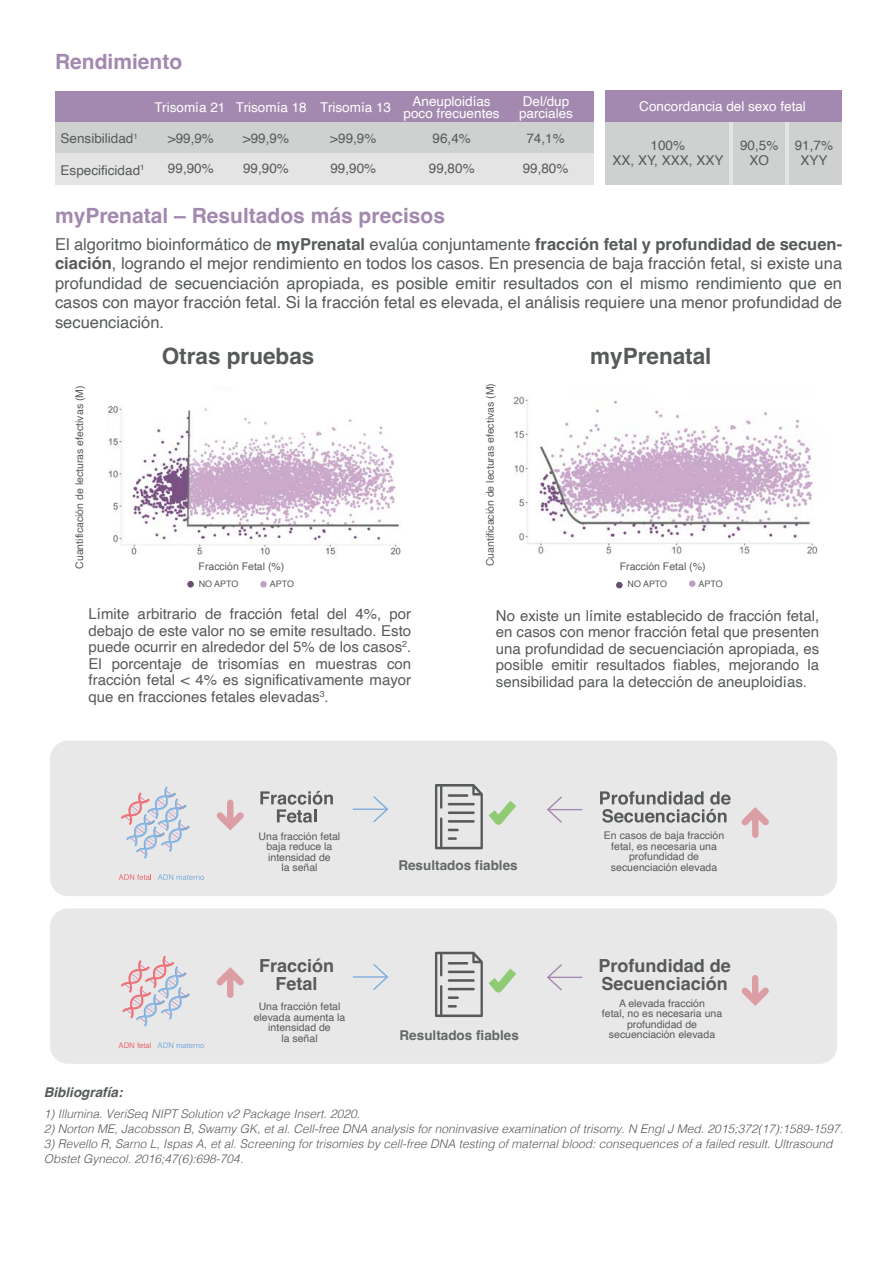
<style>
.page{position:relative;width:886px;height:1263px;background:#fff}
.page>*{position:absolute;margin:0;border:0;box-sizing:border-box;transform-origin:0 0}
.t1{font:700 22.5px "Helvetica";color:#575a5b}
.t2{font:700 21px "Helvetica";color:#a388af}
.t3{font:700 18px/18px "Helvetica";color:#575a5b;text-align:center}
.t4{font:16.5px/19.5px "Helvetica";color:#575a5b;text-align:justify}
.t5{font:15px/16.5px "Helvetica";color:#575a5b;text-align:justify}
.t6{font:13.5px/15px "Helvetica";color:#575a5b;text-align:center}
.t7{font:13.5px/12px "Helvetica";color:#fff;text-align:center}
.t8{font:700 13.5px "Helvetica";color:#626767}
.t9{font:italic 700 13.5px "Helvetica";color:#575a5b}
.t10{font:italic 300 12px/15px "Helvetica";color:#575a5b}
.t11{font:10.5px/10.5px "Helvetica";color:#575a5b;text-align:center}
.t12{font:9px "Helvetica";color:#575a5b}
.t13{font:7.65px "Helvetica";color:#7faddb}
.s1{font-weight:700}
.s2{color:#e96a70}
</style>
<div class="page">
<div style="left:260px;top:581px;width:7px;height:6px;background:#c1a0c5;border-radius:50%"></div>
<div style="left:187px;top:581px;width:7px;height:6px;background:#674f71;border-radius:50%"></div>
<img style="left:108px;top:405px;width:293px;height:150px">
<div style="left:605px;top:122px;width:237px;height:63px;background:#cfd1d0"></div>
<hr style="left:729px;top:122px;width:4px;height:63px;background:#e3e4e3">
<hr style="left:785px;top:122px;width:4px;height:63px;background:#e3e4e3">
<div style="left:55px;top:92px;width:539px;height:31px;background:#a388af"></div>
<div style="left:605px;top:91px;width:237px;height:31px;background:#a388af"></div>
<div style="left:55px;top:122px;width:539px;height:32px;background:#cfd1d0"></div>
<div style="left:55px;top:154px;width:539px;height:31px;background:#e3e4e3"></div>
<div style="left:50px;top:741px;width:787px;height:155px;background:#e9e8e9;border-radius:18px"></div>
<svg style="left:121px;top:787px;width:69px;height:72px"></svg>
<svg style="left:119px;top:874px;width:32px;height:6px"></svg>
<svg style="left:158px;top:874px;width:46px;height:6px"></svg>
<svg style="left:216px;top:800px;width:28px;height:30px"></svg>
<svg style="left:741px;top:807px;width:28px;height:31px"></svg>
<svg style="left:260px;top:791px;width:73px;height:32px"></svg>
<svg style="left:600px;top:791px;width:130px;height:32px"></svg>
<svg style="left:373px;top:796px;width:15px;height:26px"></svg>
<hr style="left:353px;top:808px;width:35px;height:2px;background:#7faddb">
<svg style="left:547px;top:796px;width:15px;height:27px"></svg>
<hr style="left:547px;top:809px;width:35px;height:1px;background:#a388af">
<svg style="left:435px;top:784px;width:81px;height:65px"></svg>
<div style="left:50px;top:908px;width:787px;height:156px;background:#e9e8e9;border-radius:18px"></div>
<svg style="left:216px;top:967px;width:28px;height:31px"></svg>
<svg style="left:741px;top:975px;width:28px;height:31px"></svg>
<svg style="left:373px;top:964px;width:14px;height:26px"></svg>
<hr style="left:353px;top:976px;width:35px;height:2px;background:#7faddb">
<svg style="left:547px;top:964px;width:15px;height:26px"></svg>
<hr style="left:547px;top:977px;width:35px;height:1px;background:#a388af">
<svg style="left:435px;top:952px;width:81px;height:65px"></svg>
<svg style="left:121px;top:956px;width:69px;height:70px"></svg>
<div style="left:689px;top:580px;width:6px;height:7px;background:#c1a0c5;border-radius:50%"></div>
<svg style="left:616px;top:582px;width:7px;height:6px"></svg>
<img style="left:513px;top:396px;width:305px;height:158px">
<h2 class="t2" style="left:55px;top:49px;width:129px">Rendimiento</h2>
<p class="t7" style="left:154px;top:101px;width:72px">Trisomía 21</p>
<p class="t6" style="left:61px;top:131px;width:79px">Sensibilidad<sup>1</sup></p>
<p class="t6" style="left:168px;top:131px;width:48px">&gt;99,9%</p>
<p class="t6" style="left:168px;top:161px;width:47px">99,90%</p>
<p class="t6" style="left:61px;top:163px;width:85px">Especificidad<sup>1</sup></p>
<p class="t7" style="left:236px;top:101px;width:157px">Trisomía 18 Trisomía 13</p>
<p class="t7" style="left:403px;top:95px;width:98px">Aneuploidías poco frecuentes</p>
<p class="t7" style="left:639px;top:101px;width:168px">Concordancia del sexo fetal</p>
<p class="t7" style="left:519px;top:95px;width:56px;text-align:left">Del/dup parciales</p>
<p class="t6" style="left:243px;top:131px;width:48px">&gt;99,9%</p>
<p class="t6" style="left:243px;top:161px;width:47px">99,90%</p>
<p class="t6" style="left:330px;top:131px;width:48px">&gt;99,9%</p>
<p class="t6" style="left:330px;top:161px;width:47px">99,90%</p>
<p class="t6" style="left:432px;top:131px;width:40px">96,4%</p>
<p class="t6" style="left:429px;top:161px;width:47px">99,80%</p>
<p class="t6" style="left:526px;top:131px;width:40px">74,1%</p>
<p class="t6" style="left:522px;top:161px;width:47px">99,80%</p>
<p class="t6" style="left:612px;top:138px;width:112px">100%<br>XX, XY, XXX, XXY</p>
<p class="t6" style="left:794px;top:138px;width:40px">91,7%<br>XYY</p>
<p class="t6" style="left:740px;top:138px;width:40px">90,5%<br>XO</p>
<h2 class="t2" style="left:55px;top:202px;width:391px">myPrenatal – Resultados más precisos</h2>
<p class="t4" style="left:55px;top:235px;width:788px">El algoritmo bioinformático de <span class="s1">myPrenatal</span> evalúa conjuntamente <span class="s1">fracción fetal y profundidad de secuen&shy;ciación</span>, logrando el mejor rendimiento en todos los casos. En presencia de baja fracción fetal, si existe una profundidad de secuenciación apropiada, es posible emitir resultados con el mismo rendimiento que en casos con mayor fracción fetal. Si la fracción fetal es elevada, el análisis requiere una menor profundidad de secuenciación.</p>
<p class="t11" style="left:74px;top:569px;width:185px;rotate:-90deg">Cuantificación de lecturas efectivas (M)</p>
<h1 class="t1" style="left:162px;top:342px;width:154px">Otras pruebas</h1>
<p class="t11" style="left:199px;top:561px;width:87px">Fracción Fetal (%)</p>
<p class="t12" style="left:199px;top:577px;width:41px">NO APTO</p>
<p class="t12" style="left:270px;top:577px;width:26px">APTO</p>
<p class="t11" style="left:485px;top:566px;width:185px;rotate:-90deg">Cuantificación de lecturas efectivas (M)</p>
<h1 class="t1" style="left:590px;top:342px;width:123px">myPrenatal</h1>
<p class="t11" style="left:619px;top:561px;width:87px">Fracción Fetal (%)</p>
<p class="t12" style="left:627px;top:577px;width:41px">NO APTO</p>
<p class="t12" style="left:698px;top:577px;width:26px">APTO</p>
<p class="t5" style="left:89px;top:606px;width:324px">Límite arbitrario de fracción fetal del 4%, por debajo de este valor no se emite resultado. Esto puede ocurrir en alrededor del 5% de los casos<sup>2</sup>.<br>El porcentaje de trisomías en muestras con fracción fetal &lt; 4% es significativamente mayor que en fracciones fetales elevadas<sup>3</sup>.</p>
<p class="t5" style="left:496px;top:607px;width:325px">No existe un límite establecido de fracción fetal, en casos con menor fracción fetal que presenten una profundidad de secuenciación apropiada, es posible emitir resultados fiables, mejorando la sensibilidad para la detección de aneuploidías.</p>
<p class="t13" style="left:118px;top:1039px;width:87px"><span class="s2">ADN fetal</span> ADN materno</p>
<p class="t11" style="left:258px;top:831px;width:83px">Una fracción fetal baja reduce la intensidad de<br>la señal</p>
<p class="t11" style="left:604px;top:830px;width:122px">En casos de baja fracción fetal, es necesaria una profundidad de secuenciación elevada</p>
<p class="t8" style="left:398px;top:857px;width:121px">Resultados fiables</p>
<p class="t3" style="left:259px;top:959px;width:77px">Fracción<br>Fetal</p>
<p class="t3" style="left:598px;top:959px;width:134px;text-align:left">Profundidad de<br>Secuenciación</p>
<p class="t11" style="left:254px;top:1001px;width:93px">Una fracción fetal elevada aumenta la intensidad de<br>la señal</p>
<p class="t11" style="left:602px;top:998px;width:122px">A elevada fracción<br>fetal, no es necesaria una profundidad de secuenciación elevada</p>
<p class="t8" style="left:399px;top:1026px;width:121px">Resultados fiables</p>
<p class="t9" style="left:44px;top:1084px;width:80px">Bibliografía:</p>
<p class="t10" style="left:44px;top:1105px;width:318px">1) Illumina. VeriSeq NIPT Solution v2 Package Insert. 2020.</p>
<p class="t10" style="left:44px;top:1120px;width:800px">2) Norton ME, Jacobsson B, Swamy GK, et al. Cell-free DNA analysis for noninvasive examination of trisomy. N Engl J Med. 2015;372(17):1589-1597.</p>
<p class="t10" style="left:44px;top:1135px;width:790px">3) Revello R, Sarno L, Ispas A, et al. Screening for trisomies by cell-free DNA testing of maternal blood: consequences of a failed result. Ultrasound<br>Obstet Gynecol. 2016;47(6):698-704.</p>
</div>
